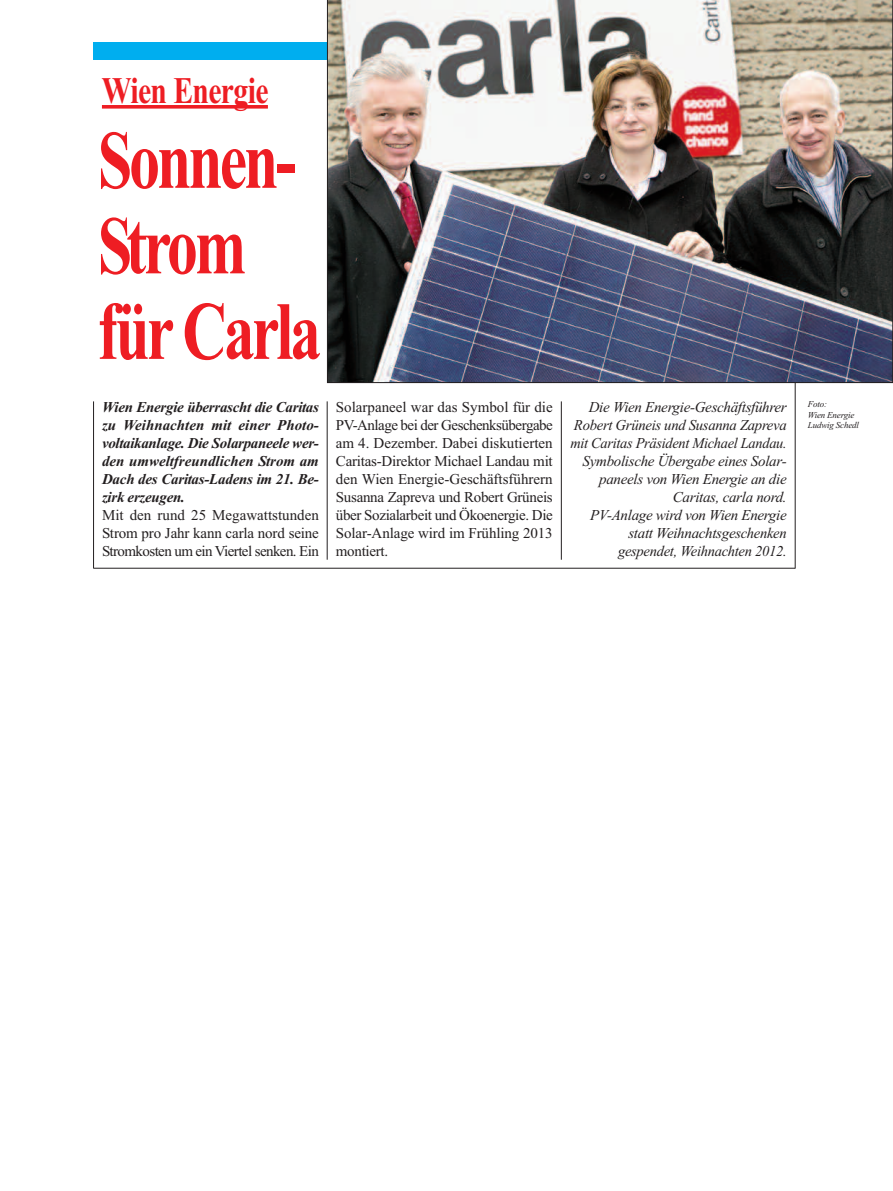
<style>
.page{position:relative;width:893px;height:1191px;background:#fff}
.page>*{position:absolute;margin:0;border:0;box-sizing:border-box;transform-origin:0 0}
.t1{font:700 82.5px/85.5px "Times New Roman";letter-spacing:-.05em;color:#ee1d23;scale:.75 1}
.t2{font:700 37.5px "Times New Roman";letter-spacing:-.02em;color:#ee1d23;scale:.79 1}
.t3{font:15px/18px "Times New Roman";letter-spacing:-.02em;color:#231f20;text-align:justify}
.t4{font:italic 15px/18px "Times New Roman";letter-spacing:-.02em;color:#231f20;text-align:right}
.t5{font:italic 700 15px/18px "Times New Roman";letter-spacing:-.015em;color:#231f20;text-align:justify}
.t6{font:italic 9px/10.5px "Times New Roman";letter-spacing:-.02em;color:#231f20}
</style>
<div class="page">
<div style="left:93px;top:43px;width:702px;height:17px;background:#00aeef"></div>
<hr style="left:327px;top:401px;width:1px;height:158px;background:#231f20">
<hr style="left:561px;top:401px;width:1px;height:159px;background:#231f20">
<hr style="left:795px;top:59px;width:1px;height:509px;background:#231f20">
<hr style="left:93px;top:401px;width:1px;height:167px;background:#231f20">
<hr style="left:94px;top:568px;width:701px;height:1px;background:#231f20">
<img style="left:327px;top:0;width:566px;height:383px">
<svg style="left:102px;top:105px;width:166px;height:4px"></svg>
<h2 class="t2" style="left:102px;top:68px;width:212px">Wien Energie</h2>
<h1 class="t1" style="left:98px;top:117px;width:299px">Sonnen-<br>Strom für Carla</h1>
<p class="t5" style="left:102px;top:397px;width:218px">Wien Energie überrascht die Caritas zu Weihnachten mit einer Photo&shy;voltaikanlage. Die Solarpaneele wer&shy;den umweltfreundlichen Strom am Dach des Caritas-Ladens im 21. Be&shy;zirk erzeugen.</p>
<p class="t3" style="left:102px;top:505px;width:218px">Mit den rund 25 Megawattstunden Strom pro Jahr kann carla nord seine Stromkosten um ein Viertel senken. Ein</p>
<p class="t3" style="left:336px;top:397px;width:218px">Solarpaneel war das Symbol für die PV-Anlage bei der Geschenksübergabe am 4. Dezember. Dabei diskutierten Caritas-Direktor Michael Landau mit den Wien Energie-Geschäftsführern Susanna Zapreva und Robert Grüneis über Sozialarbeit und Ökoenergie. Die Solar-Anlage wird im Frühling 2013 montiert.</p>
<p class="t4" style="left:570px;top:397px;width:218px">Die Wien Energie-Geschäftsführer<br>Robert Grüneis und Susanna Zapreva mit Caritas Präsident Michael Landau.<br>Symbolische Übergabe eines Solar&shy;paneels von Wien Energie an die<br>Caritas, carla nord.<br>PV-Anlage wird von Wien Energie statt Weihnachtsgeschenken gespendet, Weihnachten 2012.</p>
<p class="t6" style="left:808px;top:399px;width:53px">Foto:<br>Wien Energie<br>Ludwig Schedl</p>
</div>
